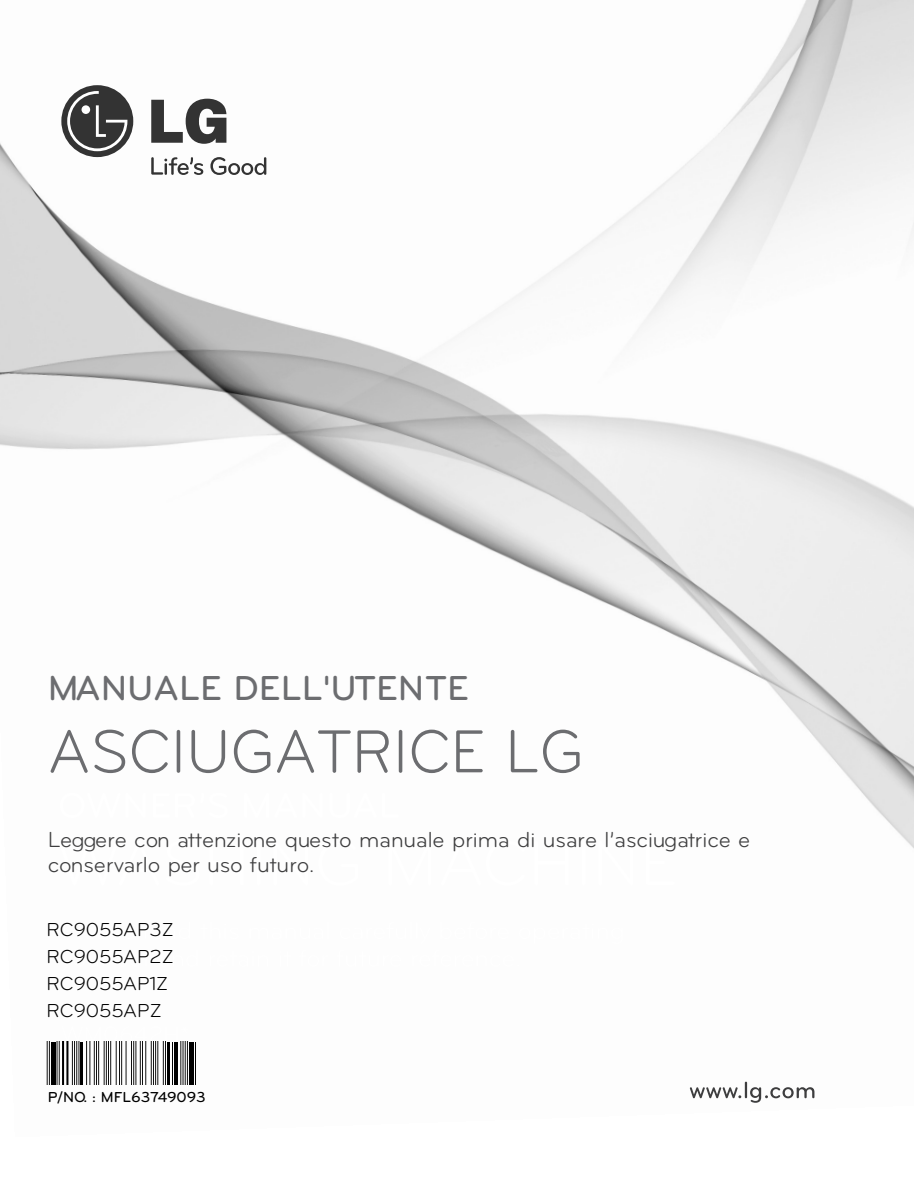
<style>
.page{position:relative;width:914px;height:1190px;background:#fff}
.page>*{position:absolute;margin:0;border:0;box-sizing:border-box;transform-origin:0 0}
.t1{font:63px "Bryant LG";color:#6c6d70;scale:.95 1}
.t2{font:500 36px "Bryant LG";color:#6c6d70}
.t3{font:22.5px/25.5px "Bryant LG";color:#3e3e3f}
.t4{font:19.5px/26.8px "Bryant LG";color:#000}
.t5{font:500 15px "Bryant LG";color:#000}
</style>
<div class="page">
<img style="left:0;top:0;width:914px;height:1098px">
<svg style="left:151px;top:157px;width:52px;height:18px"></svg>
<svg style="left:210px;top:157px;width:56px;height:18px"></svg>
<svg style="left:151px;top:99px;width:75px;height:45px"></svg>
<div style="left:61px;top:85px;width:72px;height:72px;background:#333;border-radius:50%"></div>
<svg style="left:67px;top:91px;width:60px;height:60px"></svg>
<svg style="left:60px;top:793px;width:86px;height:25px"></svg>
<svg style="left:153px;top:793px;width:75px;height:25px"></svg>
<svg style="left:244px;top:793px;width:79px;height:25px"></svg>
<svg style="left:329px;top:793px;width:70px;height:25px"></svg>
<svg style="left:59px;top:841px;width:100px;height:45px"></svg>
<svg style="left:166px;top:841px;width:34px;height:45px"></svg>
<svg style="left:209px;top:841px;width:35px;height:45px"></svg>
<hr style="left:257px;top:841px;width:4px;height:45px;background:#fff;border-radius:2px">
<svg style="left:273px;top:841px;width:35px;height:45px"></svg>
<svg style="left:318px;top:841px;width:40px;height:45px"></svg>
<svg style="left:388px;top:841px;width:43px;height:45px"></svg>
<svg style="left:441px;top:841px;width:84px;height:45px"></svg>
<svg style="left:534px;top:841px;width:35px;height:45px"></svg>
<hr style="left:582px;top:841px;width:4px;height:45px;background:#fff;border-radius:2px">
<svg style="left:598px;top:841px;width:35px;height:45px"></svg>
<svg style="left:646px;top:841px;width:29px;height:44px"></svg>
<svg style="left:62px;top:1026px;width:126px;height:16px"></svg>
<svg style="left:690px;top:1082px;width:124px;height:21px"></svg>
<svg style="left:64px;top:922px;width:70px;height:17px"></svg>
<svg style="left:145px;top:922px;width:45px;height:17px"></svg>
<svg style="left:200px;top:922px;width:39px;height:17px"></svg>
<svg style="left:249px;top:922px;width:80px;height:17px"></svg>
<svg style="left:62px;top:955px;width:46px;height:16px"></svg>
<svg style="left:118px;top:951px;width:32px;height:16px"></svg>
<svg style="left:159px;top:949px;width:39px;height:18px"></svg>
<svg style="left:210px;top:951px;width:58px;height:16px"></svg>
<svg style="left:280px;top:951px;width:11px;height:16px"></svg>
<svg style="left:299px;top:949px;width:29px;height:18px"></svg>
<svg style="left:336px;top:922px;width:287px;height:45px"></svg>
<hr style="left:49px;top:1042px;width:1px;height:42px;background:#000">
<hr style="left:47px;top:1042px;width:1px;height:42px;background:#000">
<hr style="left:51px;top:1042px;width:4px;height:42px;background:#000">
<hr style="left:59px;top:1042px;width:1px;height:42px;background:#000">
<hr style="left:57px;top:1042px;width:1px;height:42px;background:#000">
<hr style="left:66px;top:1042px;width:2px;height:42px;background:#000">
<hr style="left:62px;top:1042px;width:2px;height:42px;background:#000">
<hr style="left:78px;top:1042px;width:1px;height:42px;background:#000">
<hr style="left:76px;top:1042px;width:1px;height:42px;background:#000">
<hr style="left:74px;top:1042px;width:1px;height:42px;background:#000">
<hr style="left:72px;top:1042px;width:1px;height:42px;background:#000">
<hr style="left:81px;top:1042px;width:2px;height:42px;background:#000">
<hr style="left:165px;top:1042px;width:1px;height:42px;background:#000">
<hr style="left:163px;top:1042px;width:1px;height:42px;background:#000">
<hr style="left:157px;top:1042px;width:1px;height:42px;background:#000">
<hr style="left:155px;top:1042px;width:1px;height:42px;background:#000">
<hr style="left:153px;top:1042px;width:1px;height:42px;background:#000">
<hr style="left:151px;top:1042px;width:1px;height:42px;background:#000">
<hr style="left:145px;top:1042px;width:1px;height:42px;background:#000">
<hr style="left:142px;top:1042px;width:1px;height:42px;background:#000">
<hr style="left:140px;top:1042px;width:1px;height:42px;background:#000">
<hr style="left:135px;top:1042px;width:1px;height:42px;background:#000">
<hr style="left:133px;top:1042px;width:1px;height:42px;background:#000">
<hr style="left:131px;top:1042px;width:1px;height:42px;background:#000">
<hr style="left:126px;top:1042px;width:1px;height:42px;background:#000">
<hr style="left:121px;top:1042px;width:1px;height:42px;background:#000">
<hr style="left:119px;top:1042px;width:1px;height:42px;background:#000">
<hr style="left:116px;top:1042px;width:1px;height:42px;background:#000">
<hr style="left:110px;top:1042px;width:1px;height:42px;background:#000">
<hr style="left:108px;top:1042px;width:1px;height:42px;background:#000">
<hr style="left:106px;top:1042px;width:1px;height:42px;background:#000">
<hr style="left:104px;top:1042px;width:1px;height:42px;background:#000">
<hr style="left:98px;top:1042px;width:1px;height:42px;background:#000">
<hr style="left:96px;top:1042px;width:1px;height:42px;background:#000">
<hr style="left:94px;top:1042px;width:1px;height:42px;background:#000">
<hr style="left:89px;top:1042px;width:1px;height:42px;background:#000">
<hr style="left:86px;top:1042px;width:1px;height:42px;background:#000">
<hr style="left:167px;top:1042px;width:2px;height:42px;background:#000">
<hr style="left:172px;top:1042px;width:1px;height:42px;background:#000">
<hr style="left:175px;top:1042px;width:3px;height:42px;background:#000">
<hr style="left:187px;top:1042px;width:1px;height:42px;background:#000">
<hr style="left:185px;top:1042px;width:1px;height:42px;background:#000">
<hr style="left:183px;top:1042px;width:1px;height:42px;background:#000">
<hr style="left:180px;top:1042px;width:1px;height:42px;background:#000">
<hr style="left:189px;top:1042px;width:4px;height:42px;background:#000">
<hr style="left:195px;top:1042px;width:1px;height:42px;background:#000">
<h2 class="t2" style="left:48px;top:674px;width:423px">MANUALE DELL'UTENTE</h2>
<h1 class="t1" style="left:48px;top:727px;width:565px">ASCIUGATRICE LG</h1>
<p class="t3" style="left:48px;top:829px;width:704px">Leggere con attenzione questo manuale prima di usare l’asciugatrice e conservarlo per uso futuro.</p>
<p class="t4" style="left:47px;top:918px;width:129px">RC9055AP3Z<br>RC9055AP2Z<br>RC9055AP1Z<br>RC9055APZ</p>
<p class="t5" style="left:48px;top:1091px;width:159px">P/NO. : MFL63749093</p>
</div>
